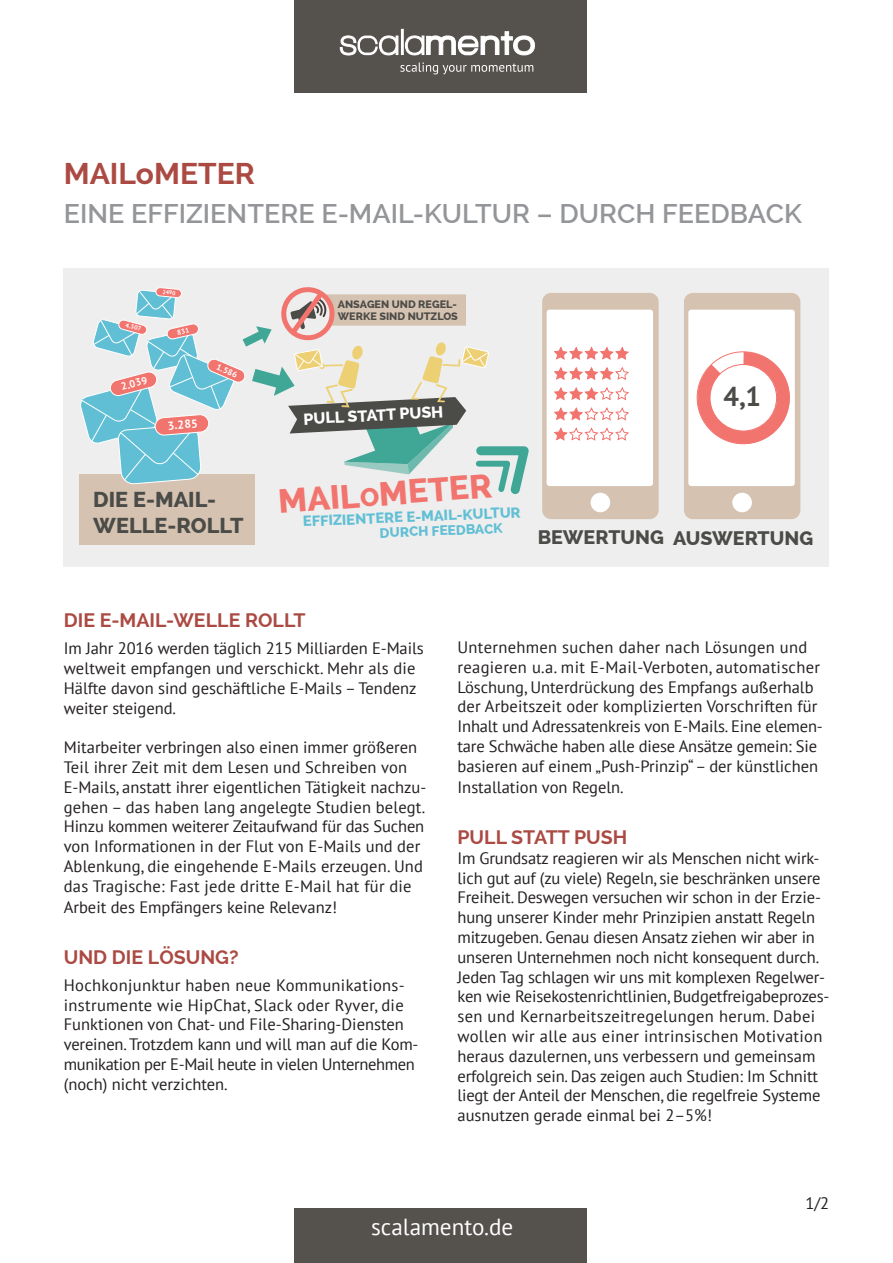
<style>
.page{position:relative;width:893px;height:1263px;background:#fff}
.page>*{position:absolute;margin:0;border:0;box-sizing:border-box;transform-origin:0 0}
.t1{font:800 33.6px "Raleway";color:#f2746e}
.t2{font:700 30px "Raleway";color:#ab4a43}
.t3{font:700 27.45px "PT Sans";color:#4b4b48}
.t4{font:600 27px "Raleway";color:#939598}
.t5{font:23.25px "PT Sans";color:#fff}
.t6{font:800 21.6px/25.8px "Raleway";color:#4b4b48}
.t7{font:700 19.5px "Raleway";color:#ab4a43}
.t8{font:800 19.5px "Raleway";color:#4b4b48}
.t9{font:16.5px/19.8px "PT Sans";color:#231f20}
.t10{font:800 16.05px "Raleway";color:#fff}
.t11{font:800 14.55px "Raleway";color:#61bfd5}
.t12{font:800 13.65px "Raleway";color:#61bfd5}
.t13{font:700 11.55px "PT Sans";color:#fff}
.t14{font:800 10.8px/12.9px "Raleway";color:#4b4b48}
.t15{font:700 10.2px "PT Sans";color:#fff}
.t16{font:700 8.55px "PT Sans";color:#fff}
.t17{font:700 6.15px "PT Sans";color:#fff}
.t18{font:700 5.55px "PT Sans";color:#fff}
.s1{font-size:26.25px}
</style>
<div class="page">
<div style="left:64px;top:268px;width:765px;height:298px;background:#edeeed"></div>
<div style="left:79px;top:474px;width:176px;height:71px;background:#d5c2b0"></div>
<div style="left:542px;top:293px;width:117px;height:226px;background:#d5c2b0;border-radius:9px"></div>
<div style="left:547px;top:310px;width:106px;height:176px;background:#fff;border-radius:3px"></div>
<div style="left:591px;top:493px;width:19px;height:19px;background:#fff;border-radius:50%"></div>
<div style="left:684px;top:293px;width:116px;height:226px;background:#d5c2b0;border-radius:9px"></div>
<div style="left:688px;top:310px;width:107px;height:176px;background:#fff;border-radius:3px"></div>
<div style="left:732px;top:493px;width:20px;height:19px;background:#fff;border-radius:50%"></div>
<svg style="left:554px;top:346px;width:75px;height:14px"></svg>
<svg style="left:554px;top:367px;width:75px;height:34px"></svg>
<svg style="left:554px;top:407px;width:75px;height:14px"></svg>
<svg style="left:554px;top:427px;width:75px;height:14px"></svg>
<svg style="left:696px;top:346px;width:99px;height:104px"></svg>
<div style="left:295px;top:0;width:292px;height:93px;background:#55514d"></div>
<div style="left:295px;top:1209px;width:292px;height:54px;background:#55514d"></div>
<svg style="left:400px;top:62px;width:133px;height:12px"></svg>
<div style="left:401px;top:29px;width:3px;height:26px;border:1px solid #fff"></div>
<svg style="left:405px;top:31px;width:130px;height:25px"></svg>
<svg style="left:340px;top:35px;width:59px;height:21px"></svg>
<svg style="left:79px;top:281px;width:456px;height:219px;background:#cdd6d3"></svg>
<h2 class="t2" style="left:64px;top:157px;width:193px">MAILoMETER</h2>
<h3 class="t4" style="left:64px;top:198px;width:740px">EINE EFFIZIENTERE E-MAIL-KULTUR – DURCH FEEDBACK</h3>
<p class="t17" style="left:127px;top:321px;width:18px;rotate:15deg">4.307</p>
<p class="t18" style="left:163px;top:288px;width:14px;rotate:6deg">2490</p>
<p class="t15" style="left:119px;top:380px;width:28px;rotate:-15deg">2.039</p>
<p class="t13" style="left:167px;top:418px;width:32px;rotate:-5deg">3.285</p>
<p class="t16" style="left:219px;top:361px;width:24px;rotate:23deg">1.586</p>
<h3 class="t6" style="left:93px;top:486px;width:152px">DIE E-MAIL-<br>WELLE-ROLLT</h3>
<p class="t14" style="left:338px;top:297px;width:122px">ANSAGEN UND REGEL-<br>WERKE SIND NUTZLOS</p>
<p class="t10" style="left:303px;top:410px;width:141px;rotate:-3deg">PULL STATT PUSH</p>
<h3 class="t3" style="left:724px;top:379px;width:39px">4,1</h3>
<h1 class="t1" style="left:277px;top:482px;width:216px;rotate:-4deg">MAIL<span class="s1">O</span>METER</h1>
<p class="t11" style="left:303px;top:512px;width:219px;rotate:-2deg">EFFIZIENTERE E-MAIL-KULTUR</p>
<p class="t12" style="left:380px;top:525px;width:124px;rotate:-2deg">DURCH FEEDBACK</p>
<p class="t8" style="left:538px;top:526px;width:128px">BEWERTUNG</p>
<p class="t8" style="left:673px;top:527px;width:142px">AUSWERTUNG</p>
<p class="t7" style="left:64px;top:609px;width:243px">DIE E-MAIL-WELLE ROLLT</p>
<p class="t9" style="left:64px;top:638px;width:361px">Im Jahr 2016 werden täglich 215 Milliarden E-Mails weltweit empfangen und verschickt. Mehr als die Hälfte davon sind geschäftliche E-Mails – Tendenz weiter steigend.</p>
<p class="t9" style="left:64px;top:737px;width:364px">Mitarbeiter verbringen also einen immer größeren Teil ihrer Zeit mit dem Lesen und Schreiben von E-Mails, anstatt ihrer eigentlichen Tätigkeit nachzu&shy;gehen – das haben lang angelegte Studien belegt.<br>Hinzu kommen weiterer Zeitaufwand für das Suchen von Informationen in der Flut von E-Mails und der Ablenkung, die eingehende E-Mails erzeugen. Und das Tragische: Fast jede dritte E-Mail hat für die</p>
<p class="t9" style="left:64px;top:897px;width:275px">Arbeit des Empfängers keine Relevanz!</p>
<p class="t7" style="left:64px;top:946px;width:176px">UND DIE LÖSUNG?</p>
<p class="t9" style="left:64px;top:975px;width:356px">Hochkonjunktur haben neue Kommunikations&shy;instrumente wie HipChat, Slack oder Ryver, die Funktionen von Chat- und File-Sharing-Diensten vereinen. Trotzdem kann und will man auf die Kom&shy;munikation per E-Mail heute in vielen Unternehmen (noch) nicht verzichten.</p>
<p class="t9" style="left:457px;top:637px;width:367px">Unternehmen suchen daher nach Lösungen und reagieren u.a. mit E-Mail-Verboten, automatischer Löschung, Unterdrückung des Empfangs außerhalb der Arbeitszeit oder komplizierten Vorschriften für Inhalt und Adressatenkreis von E-Mails. Eine elemen&shy;tare Schwäche haben alle diese Ansätze gemein: Sie basieren auf einem „Push-Prinzip“ – der künstlichen</p>
<p class="t9" style="left:457px;top:777px;width:168px">Installation von Regeln.</p>
<p class="t7" style="left:457px;top:826px;width:171px">PULL STATT PUSH</p>
<p class="t9" style="left:457px;top:848px;width:374px">Im Grundsatz reagieren wir als Menschen nicht wirk&shy;lich gut auf (zu viele) Regeln, sie beschränken unsere Freiheit. Deswegen versuchen wir schon in der Erzie&shy;hung unserer Kinder mehr Prinzipien anstatt Regeln mitzugeben. Genau diesen Ansatz ziehen wir aber in unseren Unternehmen noch nicht konsequent durch.<br>Jeden Tag schlagen wir uns mit komplexen Regelwer&shy;ken wie Reisekostenrichtlinien, Budgetfreigabeprozes&shy;sen und Kernarbeitszeitregelungen herum. Dabei wollen wir alle aus einer intrinsischen Motivation heraus dazulernen, uns verbessern und gemeinsam erfolgreich sein. Das zeigen auch Studien: Im Schnitt liegt der Anteil der Menschen, die regelfreie Systeme ausnutzen gerade einmal bei 2–5%!</p>
<p class="t9" style="left:805px;top:1193px;width:25px">1/2</p>
<h3 class="t5" style="left:371px;top:1212px;width:144px">scalamento.de</h3>
</div>
